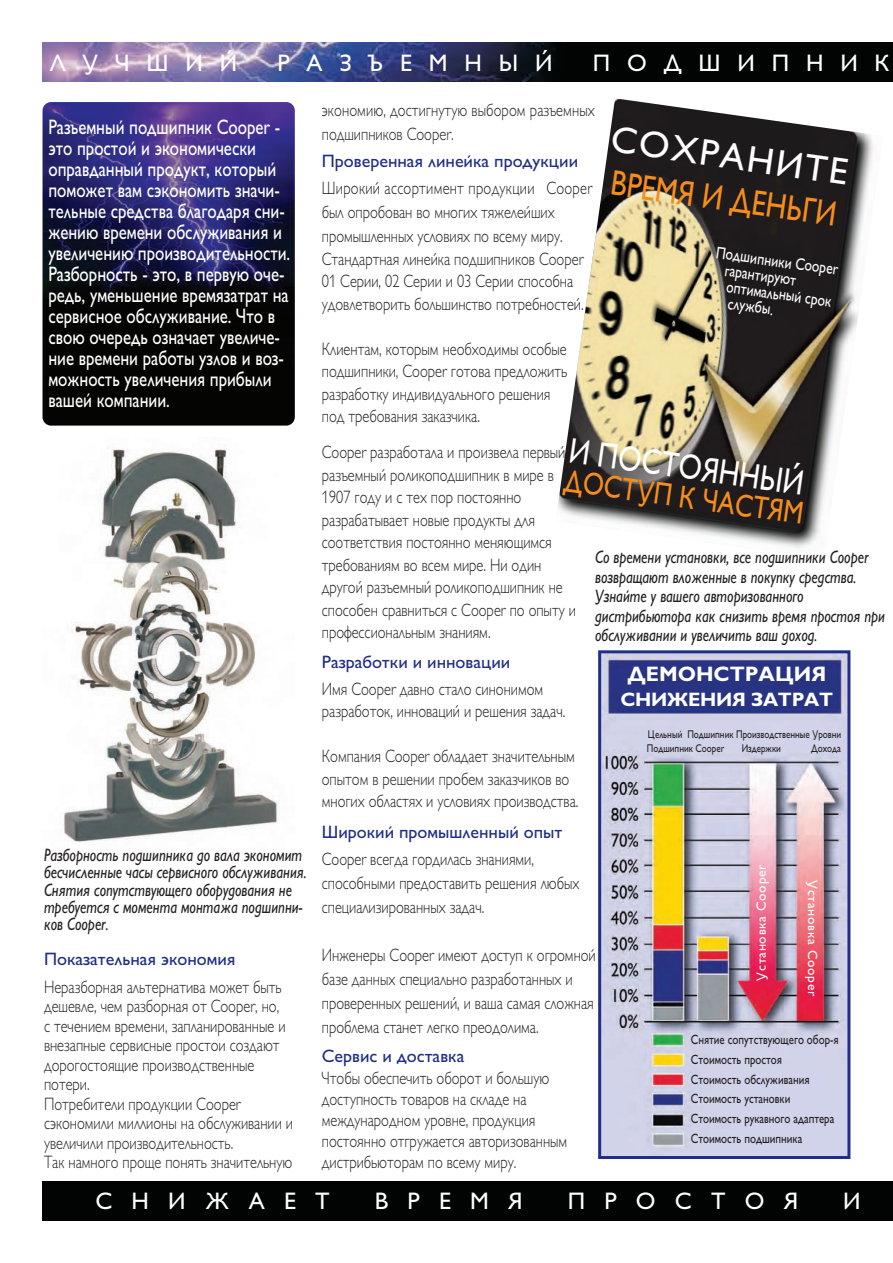
<style>
.page{position:relative;width:893px;height:1263px;background:#fff}
.page>*{position:absolute;margin:0;border:0;box-sizing:border-box;transform-origin:0 0}
.t1{font:37.5px "Gill Sans C";color:#fff}
.t2{font:35.55px "Gill Sans C";color:#f68e1e;scale:.8 1}
.t3{font:35.55px "Gill Sans C";color:#fff;scale:.8 1}
.t4{font:31.95px "Gill Sans C";color:#f68e1e;scale:.8 1}
.t5{font:24px "Gill Sans C";letter-spacing:.7em;color:#fff}
.t6{font:24px "Gill Sans C";letter-spacing:.8em;color:#fff}
.t7{font:21px/21px "Gill Sans C";color:#fff;scale:.8 1}
.t8{font:700 21px "Gill Sans C";color:#fff}
.t9{font:700 19.5px "Gill Sans C";letter-spacing:-.015em;color:#fff}
.t10{font:18px/22.5px "Gill Sans Light C";color:#231f20;scale:.8 1}
.t11{font:italic 18px/17.2px "Gill Sans C";color:#231f20;scale:.8 1}
.t12{font:18px/27.2px "Gill Sans Light C";letter-spacing:.02em;color:#231f20;scale:.8 1}
.t13{font:16.8px "Gill Sans C";color:#fff;scale:.8 1}
.t14{font:13.5px/19.8px "Gill Sans C";color:#231f20;scale:.8 1}
.t15{font:13.5px "Gill Sans C";letter-spacing:.05em;color:#fff}
.t16{font:11.25px/13.5px "Gill Sans C";color:#231f20;scale:.8 1}
.s1{font-family:"Gill Sans C";color:#202e84}
</style>
<div class="page">
<img style="left:43px;top:102px;width:252px;height:324px">
<div style="left:43px;top:1182px;width:850px;height:38px;background:#020303"></div>
<img style="left:43px;top:43px;width:850px;height:38px">
<img style="left:63px;top:448px;width:216px;height:394px">
<img style="left:602px;top:654px;width:244px;height:501px">
<div style="left:598px;top:650px;width:252px;height:509px;border:3px solid #202e84"></div>
<img style="left:558px;top:98px;width:315px;height:450px">
<p class="t5" style="left:50px;top:49px;width:189px">ЛУЧШИЙ</p>
<p class="t5" style="left:278px;top:49px;width:277px">РАЗЪЕМНЫЙ</p>
<p class="t5" style="left:593px;top:49px;width:299px">ПОДШИПНИК</p>
<p class="t10" style="left:322px;top:98px;width:343px;line-height:24px">экономию, достигнутую выбором разъемных подшипников Cooper.</p>
<p class="t12" style="left:322px;top:148px;width:339px"><span class="s1">Проверенная линейка продукции<br></span>Широкий ассортимент продукции Cooper</p>
<p class="t10" style="left:322px;top:201px;width:329px">был опробован во многих тяжелейших промышленных условиях по всему миру.<br>Стандартная линейка подшипников Cooper 01 Серии, 02 Серии и 03 Серии способна удовлетворить большинство потребностей.</p>
<p class="t10" style="left:322px;top:338px;width:308px">Клиентам, которым необходимы особые подшипники, Cooper готова предложить разработку индивидуального решения под требования заказчика.</p>
<p class="t10" style="left:322px;top:441px;width:319px">Cooper разработала и произвела первый разъемный роликоподшипник в мире в 1907 году и с тех пор постоянно разрабатывает новые продукты для соответствия постоянно меняющимся требованиям во всем мире. Ни один другой разъемный роликоподшипник не способен сравниться с Cooper по опыту и профессиональным знаниям.</p>
<p class="t10" style="left:322px;top:648px;width:278px;line-height:27.2px"><span class="s1">Разработки и инновации<br></span>Имя Cooper давно стало синонимом</p>
<p class="t10" style="left:322px;top:700px;width:306px">разработок, инноваций и решения задач.</p>
<p class="t10" style="left:322px;top:745px;width:322px">Компания Cooper обладает значительным опытом в решении пробем заказчиков во многих областях и условиях производства.</p>
<p class="t10" style="left:322px;top:818px;width:302px;line-height:27.2px"><span class="s1">Широкий промышленный опыт<br></span>Cooper всегда гордилась знаниями,</p>
<p class="t10" style="left:322px;top:871px;width:323px;line-height:24px">способными предоставить решения любых специализированных задач.</p>
<p class="t10" style="left:322px;top:943px;width:344px;line-height:24px">Инженеры Cooper имеют доступ к огромной базе данных специально разработанных и проверенных решений, и ваша самая сложная проблема станет легко преодолима.</p>
<p class="t10" style="left:322px;top:1044px;width:286px"><span class="s1">Сервис и доставка<br></span>Чтобы обеспечить оборот и большую</p>
<p class="t10" style="left:322px;top:1089px;width:308px;line-height:21px">доступность товаров на складе на международном уровне, продукция постоянно отгружается авторизованным дистрибьюторам по всему миру.</p>
<p class="t6" style="left:95px;top:1187px;width:236px">СНИЖАЕТ</p>
<p class="t5" style="left:375px;top:1187px;width:149px">ВРЕМЯ</p>
<p class="t6" style="left:568px;top:1187px;width:232px">ПРОСТОЯ</p>
<p class="t5" style="left:843px;top:1187px;width:19px">И</p>
<p class="t7" style="left:48px;top:117px;width:304px">Разъемный подшипник Cooper - это простой и экономически оправданный продукт, который поможет вам сэкономить значи&shy;тельные средства благодаря сни&shy;жению времени обслуживания и увеличению производительности.<br>Разборность - это, в первую оче&shy;редь, уменьшение времязатрат на сервисное обслуживание. Что в свою очередь означает увеличе&shy;ние времени работы узлов и воз&shy;можность увеличения прибыли вашей компании.</p>
<p class="t1" style="left:614px;top:118px;width:240px;rotate:8deg">СОХРАНИТЕ</p>
<p class="t2" style="left:614px;top:162px;width:286px;rotate:8deg">ВРЕМЯ И ДЕНЬГИ</p>
<p class="t13" style="left:717px;top:243px;width:156px;rotate:8deg">Подшипники Cooper</p>
<p class="t13" style="left:726px;top:260px;width:91px;rotate:8deg">гарантируют</p>
<p class="t13" style="left:728px;top:277px;width:134px;rotate:8deg">оптимальный срок</p>
<p class="t13" style="left:729px;top:293px;width:66px;rotate:8deg">службы.</p>
<p class="t3" style="left:572px;top:430px;width:297px;rotate:8deg">И ПОСТОЯННЫЙ</p>
<p class="t4" style="left:567px;top:462px;width:303px;rotate:8deg">ДОСТУП К ЧАСТЯМ</p>
<p class="t11" style="left:595px;top:547px;width:364px;line-height:19.5px">Со времени установки, все подшипники Cooper возвращают вложенные в покупку средства.<br>Узнайте у вашего авторизованного дистрибьютора как снизить время простоя при обслуживании и увеличить ваш доход.</p>
<p class="t8" style="left:627px;top:662px;width:200px">ДЕМОНСТРАЦИЯ</p>
<p class="t9" style="left:620px;top:688px;width:214px">СНИЖЕНИЯ ЗАТРАТ</p>
<p class="t16" style="left:647px;top:728px;width:244px">Цельный Подшипник Производственные Уровни<br>Подшипник Cooper</p>
<p class="t16" style="left:742px;top:741px;width:51px">Издержки</p>
<p class="t16" style="left:811px;top:741px;width:39px">Дохода</p>
<p class="t11" style="left:44px;top:846px;width:330px">Разборность подшипника до вала экономит бесчисленные часы сервисного обслуживания.<br>Снятия сопутствующего оборудования не требуется с момента монтажа подшипни&shy;ков Cooper.</p>
<p class="t15" style="left:753px;top:980px;width:118px;rotate:-90deg">Установка Cooper</p>
<p class="t15" style="left:820px;top:880px;width:118px;rotate:90deg">Установка Cooper</p>
<p class="t10" style="left:44px;top:946px;width:299px;line-height:27.2px"><span class="s1">Показательная экономия<br></span>Неразборная альтернатива может быть</p>
<p class="t10" style="left:44px;top:996px;width:313px;line-height:19.5px">дешевле, чем разборная от Cooper, но,<br>с течением времени, запланированные и внезапные сервисные простои создают дорогостоящие производственные потери.<br>Потребители продукции Cooper сэкономили миллионы на обслуживании и увеличили производительность.<br>Так намного проще понять значительную</p>
<p class="t14" style="left:691px;top:1029px;width:186px">Снятие сопутствующего обор-я<br>Стоимость простоя<br>Стоимость обслуживания<br>Стоимость установки<br>Стоимость рукавного адаптера<br>Стоимость подшипника</p>
</div>
